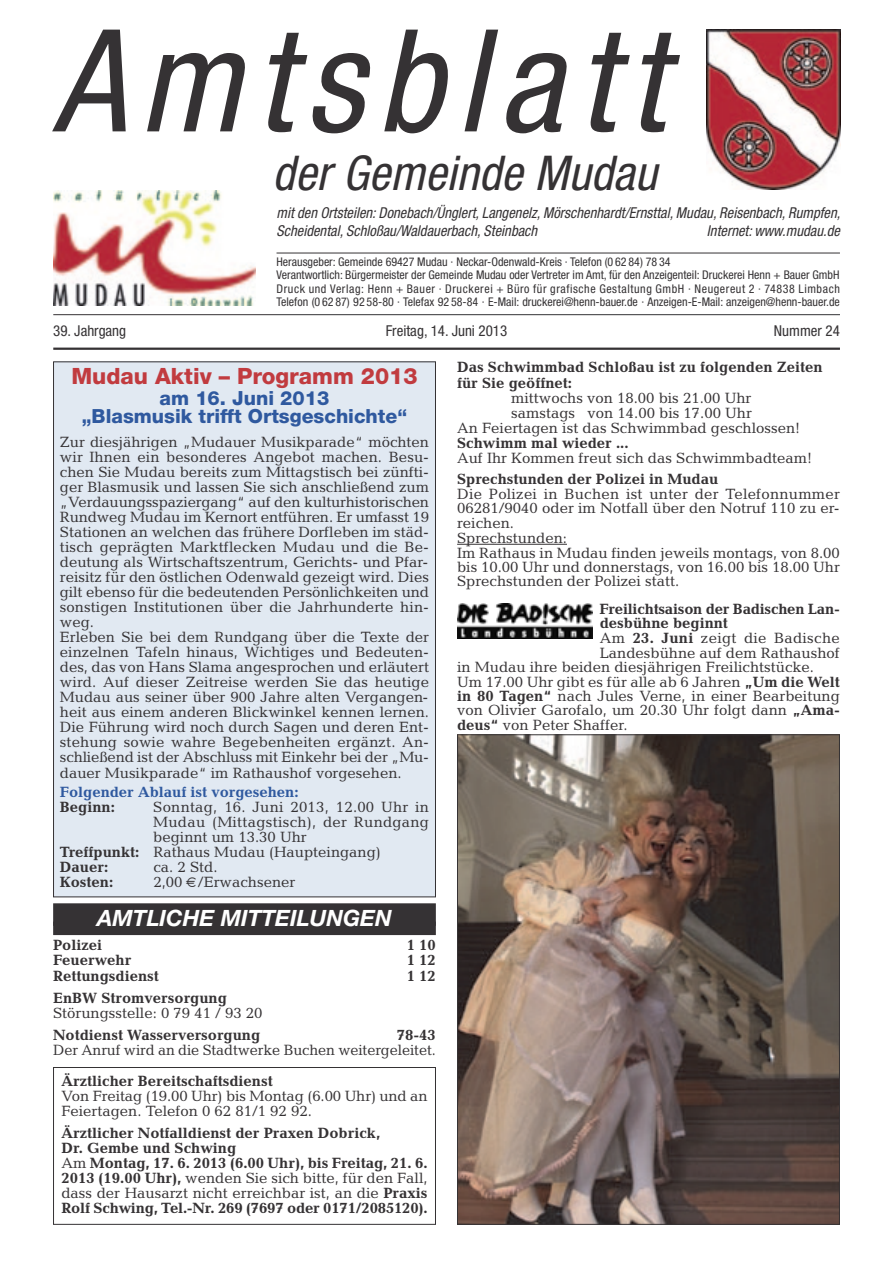
<style>
.page{position:relative;width:893px;height:1263px;background:#fff}
.page>*{position:absolute;margin:0;border:0;box-sizing:border-box;transform-origin:0 0}
.t1{font:italic condensed 142.5px "Helvetica Neue";color:#353234}
.t2{font:italic condensed 48px "Helvetica Neue";color:#353234}
.t3{font:800 22.5px "Helvetica Neue";color:#c13b3f}
.t4{font:italic 700 22.5px "Helvetica Neue";color:#fff}
.t5{font:800 19.5px/18px "Helvetica Neue";color:#2f599f;text-align:center}
.t6{font:15px/15px "Candida";color:#353234}
.t7{font:700 15px/15.1px "Candida";color:#353234}
.t8{font:italic condensed 15px/18px "Helvetica Neue";letter-spacing:.005em;color:#353234}
.t9{font:condensed 15px "Helvetica Neue";color:#353234}
.t10{font:700 15px "Candida";color:#2f599f}
.t11{font:15px "Candida";letter-spacing:.02em;color:#353234}
.t12{font:condensed 12px/13.5px "Helvetica Neue";color:#353234}
.s1{font-weight:700}
.s2{font-weight:400}
</style>
<div class="page">
<hr style="left:53px;top:314px;width:787px;height:1px;background:#353234">
<hr style="left:53px;top:348px;width:787px;height:2px;background:#353234">
<hr style="left:277px;top:314px;width:563px;height:1px;background:#57575a">
<img style="left:53px;top:190px;width:202px;height:116px">
<hr style="left:277px;top:253px;width:563px;height:1px;background:#353234">
<img style="left:706px;top:30px;width:135px;height:159px">
<div style="left:53px;top:903px;width:383px;height:23px;background:#353234"></div>
<div style="left:53px;top:921px;width:383px;height:14px;background:#353234"></div>
<hr style="left:457px;top:544px;width:110px;height:1px;background:#353234">
<img style="left:459px;top:736px;width:379px;height:487px">
<div style="left:54px;top:362px;width:381px;height:535px;background:#e1e9f2"></div>
<img style="left:457px;top:604px;width:135px;height:35px">
<div style="left:53px;top:1067px;width:383px;height:158px;border:1px solid #353234"></div>
<h1 class="t1" style="left:53px;top:30px;width:612px">Amtsblatt</h1>
<h2 class="t2" style="left:273px;top:156px;width:395px">der Gemeinde Mudau</h2>
<p class="t8" style="left:277px;top:205px;width:568px">mit den Ortsteilen:Donebach/Ünglert,Langenelz,Mörschenhardt/Ernsttal,Mudau,Reisenbach,Rumpfen,<br>Scheidental,Schloßau/Waldauerbach,Steinbach</p>
<p class="t8" style="left:707px;top:223px;width:137px">Internet:www.mudau.de</p>
<p class="t12" style="left:277px;top:256px;width:565px">Herausgeber: Gemeinde 69427 Mudau · Neckar-Odenwald-Kreis · Telefon (0 62 84) 78 34<br>Verantwortlich: Bürgermeister der Gemeinde Mudau oder Vertreter im Amt, für den Anzeigenteil: Druckerei Henn + Bauer GmbH Druck und Verlag: Henn + Bauer · Druckerei + Büro für grafische Gestaltung GmbH · Neugereut 2 · 74838 Limbach Telefon (0 62 87) 92 58-80 · Telefax 92 58-84 · E-Mail: druckerei@henn-bauer.de · Anzeigen-E-Mail: anzeigen@henn-bauer.de</p>
<p class="t9" style="left:53px;top:326px;width:74px">39. Jahrgang</p>
<p class="t9" style="left:386px;top:326px;width:123px">Freitag, 14. Juni 2013</p>
<p class="t9" style="left:774px;top:326px;width:67px">Nummer 24</p>
<h3 class="t3" style="left:71px;top:368px;width:348px">Mudau Aktiv – Programm 2013</h3>
<h3 class="t5" style="left:82px;top:391px;width:327px">am 16. Juni 2013<br>„Blasmusik trifft Ortsgeschichte“</h3>
<p class="t6" style="left:60px;top:436px;width:371px">Zur diesjährigen „Mudauer Musikparade“ möchten wir Ihnen ein besonderes Angebot machen. Besu&shy;chen Sie Mudau bereits zum Mittagstisch bei zünfti&shy;ger Blasmusik und lassen Sie sich anschließend zum „Verdauungsspaziergang“ auf den kulturhistorischen Rundweg Mudau im Kernort entführen. Er umfasst 19<br>Stationen an welchen das frühere Dorfleben im städ&shy;tisch geprägten Marktflecken Mudau und die Be&shy;deutung als Wirtschaftszentrum, Gerichts- und Pfar&shy;reisitz für den östlichen Odenwald gezeigt wird. Dies gilt ebenso für die bedeutenden Persönlichkeiten und sonstigen Institutionen über die Jahrhunderte hin&shy;weg.<br>Erleben Sie bei dem Rundgang über die Texte der einzelnen Tafeln hinaus, Wichtiges und Bedeuten&shy;des, das von Hans Slama angesprochen und erläutert wird. Auf dieser Zeitreise werden Sie das heutige Mudau aus seiner über 900 Jahre alten Vergangen&shy;heit aus einem anderen Blickwinkel kennen lernen.<br>Die Führung wird noch durch Sagen und deren Ent&shy;stehung sowie wahre Begebenheiten ergänzt. An&shy;schließend ist der Abschluss mit Einkehr bei der „Mu&shy;dauer Musikparade“ im Rathaushof vorgesehen.</p>
<p class="t10" style="left:60px;top:787px;width:240px">Folgender Ablauf ist vorgesehen:</p>
<p class="t7" style="left:60px;top:801px;width:56px">Beginn:</p>
<p class="t6" style="left:153px;top:801px;width:277px">Sonntag, 16. Juni 2013, 12.00 Uhr in</p>
<p class="t6" style="left:153px;top:816px;width:277px">Mudau (Mittagstisch), der Rundgang</p>
<p class="t6" style="left:153px;top:831px;width:155px">beginnt um 13.30 Uhr</p>
<p class="t6" style="left:60px;top:846px;width:323px"><span class="s1">Treffpunkt:</span> Rathaus Mudau (Haupteingang)</p>
<p class="t7" style="left:60px;top:861px;width:50px">Dauer:</p>
<p class="t6" style="left:153px;top:861px;width:66px">ca. 2 Std.</p>
<p class="t7" style="left:60px;top:876px;width:55px">Kosten:</p>
<p class="t6" style="left:153px;top:876px;width:143px">2,00 /Erwachsener</p>
<h3 class="t4" style="left:97px;top:910px;width:296px">AMTLICHE MITTEILUNGEN</h3>
<p class="t7" style="left:53px;top:939px;width:51px">Polizei</p>
<p class="t7" style="left:407px;top:939px;width:31px">1 10</p>
<p class="t7" style="left:53px;top:954px;width:80px">Feuerwehr</p>
<p class="t7" style="left:407px;top:954px;width:31px">1 12</p>
<p class="t7" style="left:53px;top:969px;width:107px">Rettungsdienst</p>
<p class="t7" style="left:407px;top:969px;width:31px">1 12</p>
<p class="t7" style="left:53px;top:991px;width:175px">EnBW Stromversorgung</p>
<p class="t6" style="left:53px;top:1007px;width:211px">Störungsstelle: 0 79 41 / 93 20</p>
<p class="t7" style="left:53px;top:1029px;width:209px">Notdienst Wasserversorgung</p>
<p class="t7" style="left:397px;top:1029px;width:41px">78-43</p>
<p class="t6" style="left:53px;top:1044px;width:384px">Der Anruf wird an die Stadtwerke Buchen weitergeleitet.</p>
<p class="t7" style="left:61px;top:1074px;width:213px">Ärztlicher Bereitschaftsdienst</p>
<p class="t6" style="left:61px;top:1090px;width:368px">Von Freitag (19.00 Uhr) bis Montag (6.00 Uhr) und an<br>Feiertagen. Telefon 0 62 81/1 92 92.</p>
<p class="t7" style="left:61px;top:1126px;width:368px">Ärztlicher Notfalldienst der Praxen Dobrick,<br>Dr. Gembe und Schwing<br><span class="s2">Am</span> Montag, 17. 6. 2013 (6.00 Uhr), bis Freitag, 21. 6.<br>2013 (19.00 Uhr), <span class="s2">wenden Sie sich bitte, für den Fall, dass der Hausarzt nicht erreichbar ist, an die</span> Praxis Rolf Schwing, Tel.-Nr. 269 (7697 oder 0171/2085120).</p>
<p class="t7" style="left:457px;top:360px;width:367px;line-height:15.8px">Das Schwimmbad Schloßau ist zu folgenden Zeiten für Sie geöffnet:</p>
<p class="t6" style="left:457px;top:392px;width:345px;text-align:center">mittwochs von 18.00 bis 21.00 Uhr<br>samstags von 14.00 bis 17.00 Uhr<br>An Feiertagen ist das Schwimmbad geschlossen!</p>
<p class="t7" style="left:457px;top:437px;width:173px">Schwimm mal wieder ...</p>
<p class="t6" style="left:457px;top:452px;width:357px">Auf Ihr Kommen freut sich das Schwimmbadteam!</p>
<p class="t7" style="left:457px;top:473px;width:263px">Sprechstunden der Polizei in Mudau</p>
<p class="t6" style="left:457px;top:488px;width:384px;line-height:14.5px">Die Polizei in Buchen ist unter der Telefonnummer 06281/9040 oder im Notfall über den Notruf 110 zu er&shy;reichen.<br>Sprechstunden:<br>Im Rathaus in Mudau finden jeweils montags, von 8.00 bis 10.00 Uhr und donnerstags, von 16.00 bis 18.00 Uhr Sprechstunden der Polizei statt.</p>
<p class="t7" style="left:600px;top:603px;width:242px">Freilichtsaison der Badischen Lan-</p>
<p class="t7" style="left:600px;top:617px;width:130px">desbühne beginnt</p>
<p class="t11" style="left:600px;top:633px;width:241px">Am <span class="s1">23. Juni</span> zeigt die Badische</p>
<p class="t6" style="left:600px;top:647px;width:241px">Landesbühne auf dem Rathaushof</p>
<p class="t6" style="left:457px;top:661px;width:358px">in Mudau ihre beiden diesjährigen Freilichtstücke.</p>
<p class="t6" style="left:457px;top:676px;width:384px">Um 17.00 Uhr gibt es für alle ab 6 Jahren <span class="s1">„Um die Welt</span></p>
<p class="t6" style="left:457px;top:690px;width:384px"><span class="s1">in 80 Tagen“</span> nach Jules Verne, in einer Bearbeitung</p>
<p class="t6" style="left:457px;top:704px;width:384px">von Olivier Garofalo, um 20.30 Uhr folgt dann <span class="s1">„Ama-</span></p>
<p class="t6" style="left:457px;top:719px;width:172px"><span class="s1">deus“</span> von Peter Shaffer.</p>
</div>
